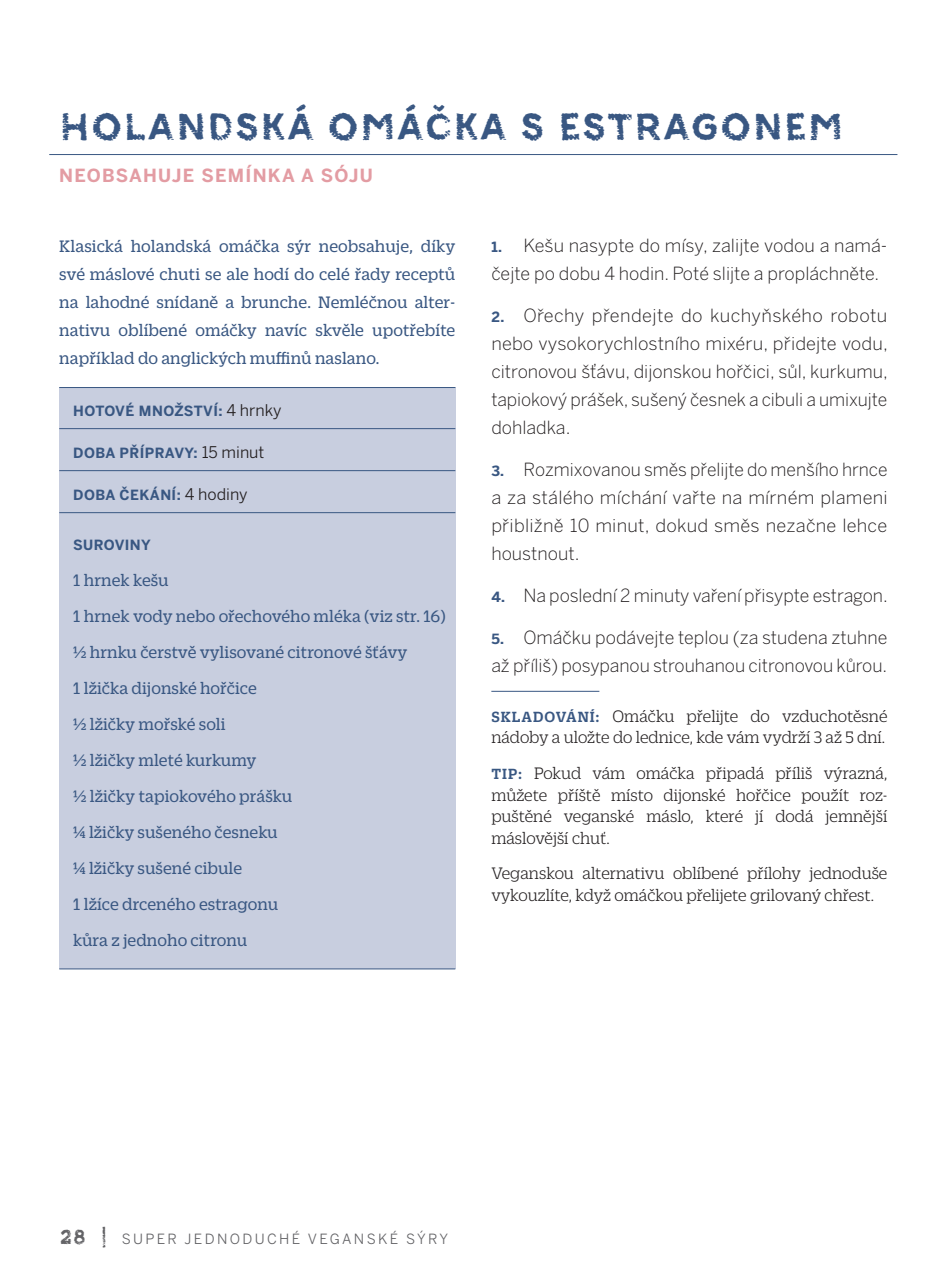
<style>
.page{position:relative;width:947px;height:1276px;background:#fff}
.page>*{position:absolute;margin:0;border:0;box-sizing:border-box;transform-origin:0 0}
.t1{font:34px "Canvas Tiny Sans";color:#395782}
.t2{font:300 18px/28px "Benton Sans";color:#231f20}
.t3{font:18px/36px "Duplicate Slab";color:#395782;text-align:justify}
.t4{font:300 18px/21.6px "Duplicate Slab";color:#231f20}
.t5{font:700 18px "Benton Sans";letter-spacing:.07em;color:#e39ca3}
.t6{font:700 14px "Benton Sans";letter-spacing:.03em;color:#395782}
.t7{font:14px "Benton Sans";letter-spacing:.17em;color:#636366}
.s1{font-weight:400;font-size:16px;color:#231f20}
.s2{font-weight:700;font-size:14px;color:#395782}
.s3{font-weight:500;font-size:16px;color:#395782}
.s4{font-family:"Canvas Tiny Slab";font-size:18px}
</style>
<div class="page">
<hr style="left:49px;top:154px;width:848px;height:1px;background:#395782">
<div style="left:59px;top:387px;width:396px;height:262px;background:#c8cedf"></div>
<hr style="left:59px;top:387px;width:396px;height:1px;background:#395782">
<hr style="left:59px;top:428px;width:396px;height:1px;background:#395782">
<hr style="left:59px;top:470px;width:396px;height:1px;background:#395782">
<hr style="left:59px;top:512px;width:396px;height:1px;background:#395782">
<div style="left:59px;top:535px;width:396px;height:434px;background:#c8cedf"></div>
<hr style="left:59px;top:968px;width:396px;height:1px;background:#395782">
<hr style="left:491px;top:691px;width:108px;height:1px;background:#395782">
<h1 class="t1" style="left:59px;top:104px;width:786px">HOLANDSKÁ OMÁČKA S ESTRAGONEM</h1>
<p class="t5" style="left:59px;top:164px;width:315px">NEOBSAHUJE SEMÍNKA A SÓJU</p>
<p class="t3" style="left:59px;top:231px;width:398px;line-height:28px">Klasická holandská omáčka sýr neobsahuje, díky své máslové chuti se ale hodí do celé řady receptů na lahodné snídaně a brunche. Nemléčnou alter&shy;nativu oblíbené omáčky navíc skvěle upotřebíte například do anglických muffinů naslano.</p>
<p class="t6" style="left:73px;top:402px;width:210px">HOTOVÉ MNOŽSTVÍ: <span class="s1">4 hrnky</span></p>
<p class="t6" style="left:73px;top:444px;width:193px">DOBA PŘÍPRAVY: <span class="s1">15 minut</span></p>
<p class="t6" style="left:73px;top:486px;width:176px">DOBA ČEKÁNÍ: <span class="s1">4 hodiny</span></p>
<p class="t6" style="left:73px;top:536px;width:79px">SUROVINY</p>
<p class="t3" style="left:73px;top:561px;width:374px;text-align:left">1 hrnek kešu<br>1 hrnek vody nebo ořechového mléka (viz str. 16) ½ hrnku čerstvě vylisované citronové šťávy<br>1 lžička dijonské hořčice<br>½ lžičky mořské soli<br>½ lžičky mleté kurkumy<br>½ lžičky tapiokového prášku<br>¼ lžičky sušeného česneku<br>¼ lžičky sušené cibule<br>1 lžíce drceného estragonu<br>kůra z jednoho citronu</p>
<p class="t2" style="left:491px;top:231px;width:397px"><span class="s2">1.</span> Kešu nasypte do mísy, zalijte vodou a namá&shy;čejte po dobu 4 hodin. Poté slijte a propláchněte.</p>
<p class="t2" style="left:491px;top:301px;width:398px;text-align:justify"><span class="s2">2.</span> Ořechy přendejte do kuchyňského robotu nebo vysokorychlostního mixéru, přidejte vodu, citronovou šťávu, dijonskou hořčici, sůl, kurkumu, tapiokový prášek, sušený česnek a cibuli a umixujte dohladka.</p>
<p class="t2" style="left:491px;top:455px;width:398px;text-align:justify"><span class="s2">3.</span> Rozmixovanou směs přelijte do menšího hrnce a za stálého míchání vařte na mírném plameni přibližně 10 minut, dokud směs nezačne lehce houstnout.</p>
<p class="t2" style="left:491px;top:581px;width:398px"><span class="s2">4.</span> Na poslední 2 minuty vaření přisypte estragon.</p>
<p class="t2" style="left:491px;top:623px;width:398px"><span class="s2">5.</span> Omáčku podávejte teplou (za studena ztuhne až příliš) posypanou strouhanou citronovou kůrou.</p>
<p class="t4" style="left:491px;top:704px;width:398px"><span class="s3">SKLADOVÁNÍ:</span> Omáčku přelijte do vzduchotěsné nádoby a uložte do lednice, kde vám vydrží 3 až 5 dní.</p>
<p class="t4" style="left:491px;top:761px;width:398px;text-align:justify"><span class="s3">TIP:</span> Pokud vám omáčka připadá příliš výrazná, můžete příště místo dijonské hořčice použít roz&shy;puštěné veganské máslo, které jí dodá jemnější máslovější chuť.</p>
<p class="t4" style="left:491px;top:862px;width:398px">Veganskou alternativu oblíbené přílohy jednoduše vykouzlíte, když omáčkou přelijete grilovaný chřest.</p>
<p class="t7" style="left:59px;top:1231px;width:390px"><span class="s4">28 |</span> SUPER JEDNODUCHÉ VEGANSKÉ SÝRY</p>
</div>
